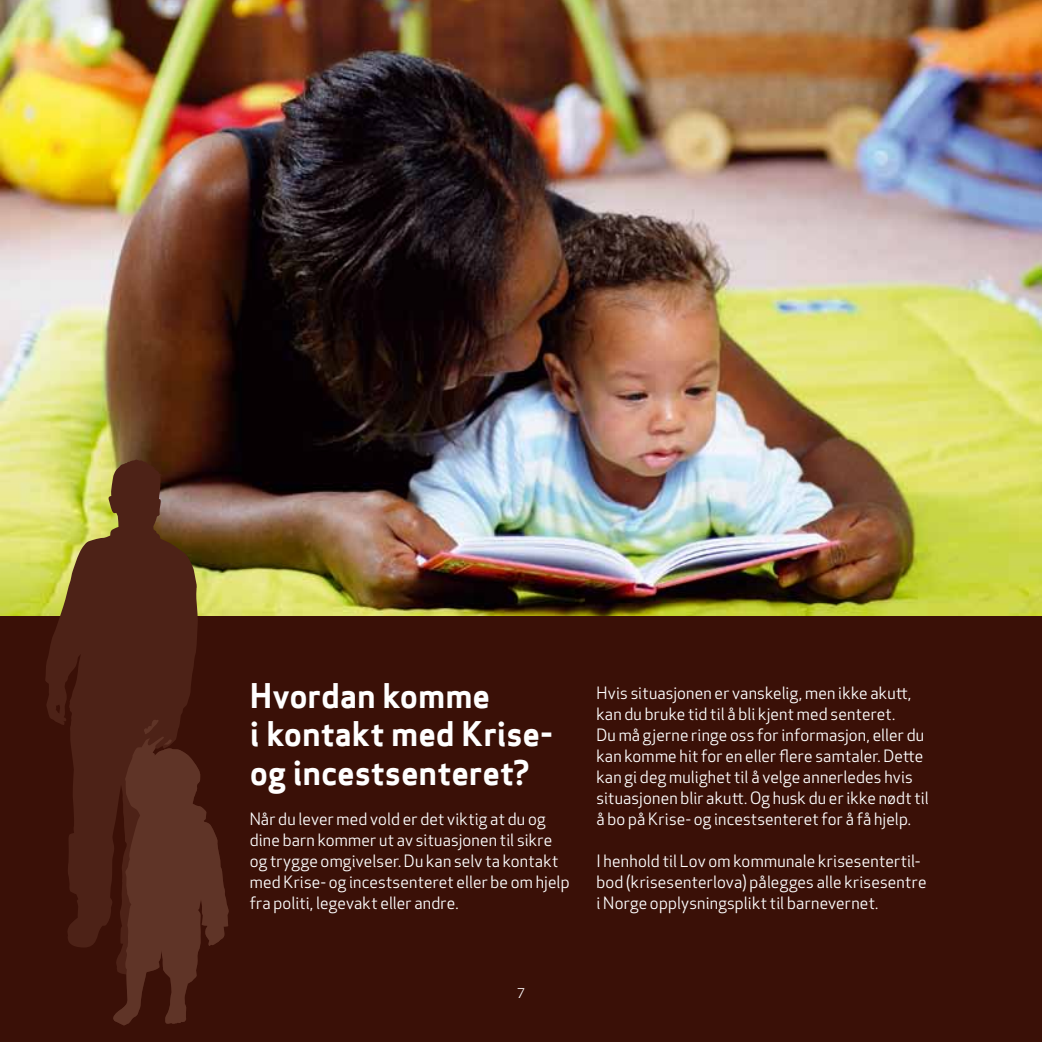
<style>
.page{position:relative;width:1042px;height:1042px;background:#3a1007}
.page>*{position:absolute;margin:0;border:0;box-sizing:border-box;transform-origin:0 0}
.t1{font:33.25px/38.5px "Apex Sans Bold T";letter-spacing:-.005em;color:#fff}
.t2{font:16.62px/21px "Apex New";letter-spacing:.01em;color:#fff}
.t3{font:13.12px "Apex Sans Book T";color:#fff}
</style>
<div class="page">
<img style="left:0;top:0;width:1042px;height:615px">
<svg style="left:45px;top:459px;width:184px;height:488px;fill:#4d2217"></svg>
<svg style="left:113px;top:719px;width:116px;height:306px"></svg>
<h1 class="t1" style="left:250px;top:676px;width:305px">Hvordan komme<br>i kontakt med Krise&shy;og incestsenteret?</h1>
<p class="t2" style="left:250px;top:808px;width:321px">Når du lever med vold er det viktig at du og dine barn kommer ut av situasjonen til sikre og trygge omgivelser. Du kan selv ta kontakt med Krise- og incestsenteret eller be om hjelp fra politi, legevakt eller andre.</p>
<p class="t2" style="left:596px;top:682px;width:334px">Hvis situasjonen er vanskelig, men ikke akutt, kan du bruke tid til å bli kjent med senteret.<br>Du må gjerne ringe oss for informasjon, eller du kan komme hit for en eller flere samtaler. Dette kan gi deg mulighet til å velge annerledes hvis situasjonen blir akutt. Og husk du er ikke nødt til å bo på Krise- og incestsenteret for å få hjelp.</p>
<p class="t2" style="left:596px;top:850px;width:331px">I henhold til Lov om kommunale krisesentertil&shy;bod (krisesenterlova) pålegges alle krisesentre i Norge opplysningsplikt til barnevernet.</p>
<p class="t3" style="left:517px;top:984px;width:9px">7</p>
</div>
